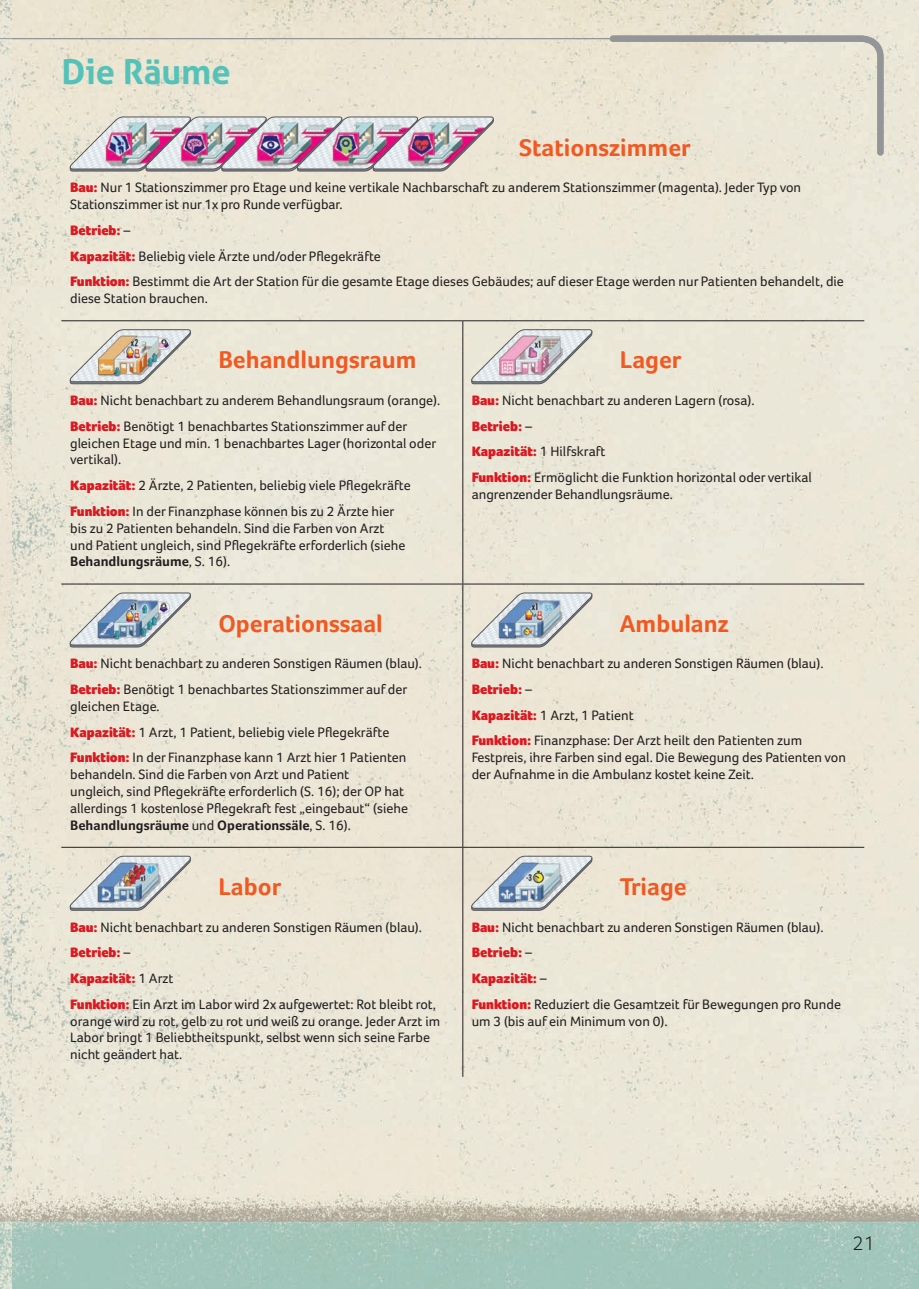
<style>
.page{position:relative;width:919px;height:1289px;background:#fff}
.page>*{position:absolute;margin:0;border:0;box-sizing:border-box;transform-origin:0 0}
.t1{font:700 34.35px "Aller";color:#55c2b9}
.t2{font:700 24.9px "Foco";color:#f15921}
.t3{font:300 20.25px "Foco";color:#231f20}
.t4{font:14.1px/25.7px "Foco";color:#231f20}
.s1{font-weight:900;color:#dc1820}
.s2{font-weight:700}
</style>
<div class="page">
<img style="left:0;top:0;width:918px;height:1288px">
<svg style="left:0;top:38px;width:13px;height:115px"></svg>
<svg style="left:13px;top:38px;width:593px;height:115px;background:#e8e2d0"></svg>
<svg style="left:606px;top:32px;width:280px;height:127px;background:#e3dfd0"></svg>
<hr style="left:61px;top:320px;width:402px;height:1px;background:#231f20">
<hr style="left:463px;top:320px;width:401px;height:1px;background:#231f20">
<hr style="left:462px;top:321px;width:1px;height:262px;background:#231f20">
<hr style="left:61px;top:583px;width:402px;height:1px;background:#231f20">
<hr style="left:463px;top:583px;width:401px;height:1px;background:#231f20">
<hr style="left:462px;top:584px;width:1px;height:262px;background:#231f20">
<hr style="left:61px;top:846px;width:402px;height:1px;background:#231f20">
<hr style="left:463px;top:846px;width:401px;height:1px;background:#231f20">
<hr style="left:462px;top:847px;width:1px;height:229px;background:#231f20">
<img style="left:70px;top:117px;width:423px;height:54px">
<img style="left:70px;top:329px;width:121px;height:55px">
<svg style="left:471px;top:329px;width:121px;height:55px;background:#d3caca"></svg>
<img style="left:70px;top:593px;width:121px;height:54px">
<img style="left:471px;top:593px;width:121px;height:54px">
<img style="left:70px;top:856px;width:121px;height:54px">
<svg style="left:471px;top:856px;width:121px;height:54px;background:#c4caca"></svg>
<h1 class="t1" style="left:61px;top:51px;width:171px">Die Räume</h1>
<h2 class="t2" style="left:519px;top:132px;width:173px">Stationszimmer</h2>
<p class="t4" style="left:70px;top:179px;width:732px;line-height:16.8px"><span class="s1">Bau:</span> Nur 1 Stationszimmer pro Etage und keine vertikale Nachbarschaft zu anderem Stationszimmer (magenta). Jeder Typ von<br>Stationszimmer ist nur 1x pro Runde verfügbar.</p>
<p class="t4" style="left:70px;top:217px;width:775px"><span class="s1">Betrieb:</span> –<br><span class="s1">Kapazität:</span> Beliebig viele Ärzte und/oder Pflegekräfte<br><span class="s1">Funktion:</span> Bestimmt die Art der Station für die gesamte Etage dieses Gebäudes; auf dieser Etage werden nur Patienten behandelt, die</p>
<p class="t4" style="left:70px;top:285px;width:139px">diese Station brauchen.</p>
<h2 class="t2" style="left:218px;top:345px;width:200px">Behandlungsraum</h2>
<p class="t4" style="left:70px;top:387px;width:371px"><span class="s1">Bau:</span> Nicht benachbart zu anderem Behandlungsraum (orange).<br><span class="s1">Betrieb:</span> Benötigt 1 benachbartes Stationszimmer auf der</p>
<p class="t4" style="left:70px;top:434px;width:367px;line-height:16.8px">gleichen Etage und min. 1 benachbartes Lager (horizontal oder vertikal).</p>
<p class="t4" style="left:70px;top:472px;width:342px"><span class="s1">Kapazität:</span> 2 Ärzte, 2 Patienten, beliebig viele Pflegekräfte<br><span class="s1">Funktion:</span> In der Finanzphase können bis zu 2 Ärzte hier</p>
<p class="t4" style="left:70px;top:519px;width:337px;line-height:16.8px">bis zu 2 Patienten behandeln. Sind die Farben von Arzt und Patient ungleich, sind Pflegekräfte erforderlich (siehe<br><span class="s2">Behandlungsräume</span>, S. 16).</p>
<h2 class="t2" style="left:218px;top:608px;width:166px">Operationssaal</h2>
<p class="t4" style="left:70px;top:650px;width:353px"><span class="s1">Bau:</span> Nicht benachbart zu anderen Sonstigen Räumen (blau).<br><span class="s1">Betrieb:</span> Benötigt 1 benachbartes Stationszimmer auf der</p>
<p class="t4" style="left:70px;top:693px;width:338px">gleichen Etage.<br><span class="s1">Kapazität:</span> 1 Arzt, 1 Patient, beliebig viele Pflegekräfte<br><span class="s1">Funktion:</span> In der Finanzphase kann 1 Arzt hier 1 Patienten</p>
<p class="t4" style="left:70px;top:765px;width:339px;line-height:16.8px">behandeln. Sind die Farben von Arzt und Patient<br>ungleich, sind Pflegekräfte erforderlich (S. 16); der OP hat allerdings 1 kostenlose Pflegekraft fest „eingebaut“ (siehe <span class="s2">Behandlungsräume</span> und <span class="s2">Operationssäle</span>, S. 16).</p>
<h2 class="t2" style="left:218px;top:871px;width:64px">Labor</h2>
<p class="t4" style="left:70px;top:913px;width:367px"><span class="s1">Bau:</span> Nicht benachbart zu anderen Sonstigen Räumen (blau).<br><span class="s1">Betrieb:</span> –<br><span class="s1">Kapazität:</span> 1 Arzt<br><span class="s1">Funktion:</span> Ein Arzt im Labor wird 2x aufgewertet: Rot bleibt rot,</p>
<p class="t4" style="left:70px;top:1012px;width:371px;line-height:16.8px">orange wird zu rot, gelb zu rot und weiß zu orange. Jeder Arzt im<br>Labor bringt 1 Beliebtheitspunkt, selbst wenn sich seine Farbe nicht geändert hat.</p>
<h2 class="t2" style="left:619px;top:345px;width:63px">Lager</h2>
<p class="t4" style="left:471px;top:387px;width:342px"><span class="s1">Bau:</span> Nicht benachbart zu anderen Lagern (rosa).<br><span class="s1">Betrieb:</span> –<br><span class="s1">Kapazität:</span> 1 Hilfskraft<br><span class="s1">Funktion:</span> Ermöglicht die Funktion horizontal oder vertikal</p>
<p class="t4" style="left:471px;top:481px;width:203px">angrenzender Behandlungsräume.</p>
<h2 class="t2" style="left:619px;top:608px;width:111px">Ambulanz</h2>
<p class="t4" style="left:471px;top:650px;width:353px"><span class="s1">Bau:</span> Nicht benachbart zu anderen Sonstigen Räumen (blau).<br><span class="s1">Betrieb:</span> –<br><span class="s1">Kapazität:</span> 1 Arzt, 1 Patient<br><span class="s1">Funktion:</span> Finanzphase: Der Arzt heilt den Patienten zum</p>
<p class="t4" style="left:471px;top:749px;width:376px;line-height:16.8px">Festpreis, ihre Farben sind egal. Die Bewegung des Patienten von der Aufnahme in die Ambulanz kostet keine Zeit.</p>
<h2 class="t2" style="left:619px;top:871px;width:68px">Triage</h2>
<p class="t4" style="left:471px;top:913px;width:371px"><span class="s1">Bau:</span> Nicht benachbart zu anderen Sonstigen Räumen (blau).<br><span class="s1">Betrieb:</span> –<br><span class="s1">Kapazität:</span> –<br><span class="s1">Funktion:</span> Reduziert die Gesamtzeit für Bewegungen pro Runde</p>
<p class="t4" style="left:471px;top:1007px;width:197px">um 3 (bis auf ein Minimum von 0).</p>
<h3 class="t3" style="left:852px;top:1231px;width:23px">21</h3>
</div>
